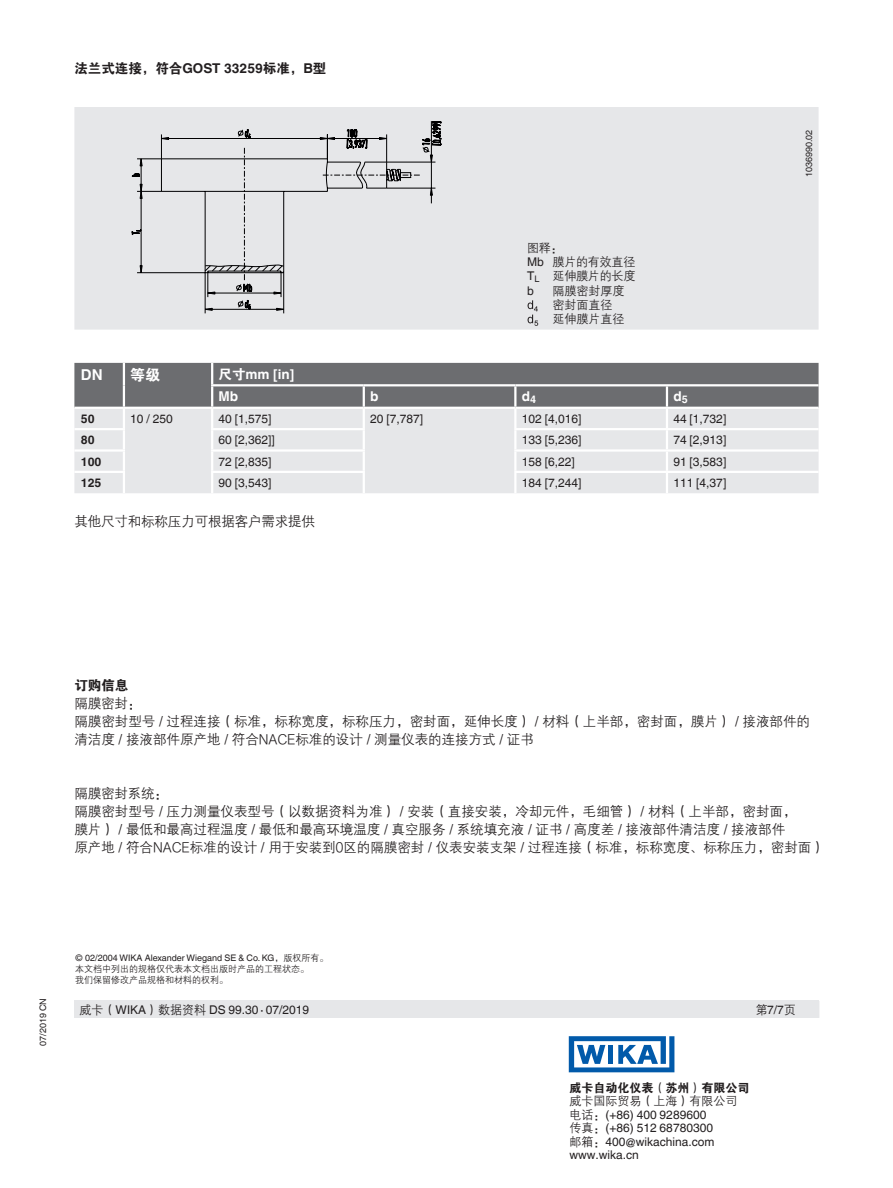
<style>
.page{position:relative;width:893px;height:1188px;background:#fff}
.page>*{position:absolute;margin:0;border:0;box-sizing:border-box;transform-origin:0 0}
.t1{font:700 15px "Helvetica World";color:#fff}
.t2{font:15px "FZDHTJW GB1 0";color:#fff}
.t3{font:13.5px/18px "FZZDXJW GB1 0";color:#231f20}
.t4{font:13.5px "FZDHTJW GB1 0";color:#231f20}
.t5{font:700 13.5px/22.5px "Helvetica World";color:#fff}
.t6{font:12px/13.5px "Helvetica World";color:#231f20}
.t7{font:12px/14.2px "FZZDXJW GB1 0";color:#231f20}
.t8{font:12px "FZDHTJW GB1 0";color:#231f20}
.t9{font:700 12px "Helvetica World";color:#231f20}
.t10{font:9px "Helvetica World";color:#231f20}
.t11{font:9px/10.8px "FZZDXJW GB1 0";color:#231f20}
.s1{font-family:"Helvetica World";font-weight:700}
.s2{font-family:"FZDHTJW GB1 0";font-weight:400}
.s3{font-family:"Helvetica World"}
.s4{font-family:"FZZDXJW GB1 0"}
</style>
<div class="page">
<div style="left:74px;top:1000px;width:745px;height:18px;background:#e6e7e9"></div>
<svg style="left:569px;top:1036px;width:105px;height:36px"></svg>
<div style="left:74px;top:107px;width:745px;height:223px;background:#e6e7e9"></div>
<svg style="left:528px;top:300px;width:10px;height:26px"></svg>
<div style="left:74px;top:471px;width:745px;height:22px;background:#e6e7e9"></div>
<hr style="left:74px;top:471px;width:51px;height:2px;background:#fff">
<hr style="left:211px;top:471px;width:154px;height:2px;background:#fff">
<hr style="left:514px;top:471px;width:153px;height:2px;background:#fff">
<hr style="left:667px;top:471px;width:152px;height:2px;background:#fff">
<hr style="left:666px;top:473px;width:2px;height:20px;background:#fff">
<hr style="left:363px;top:473px;width:2px;height:20px;background:#fff">
<hr style="left:514px;top:473px;width:2px;height:20px;background:#fff">
<svg style="left:74px;top:363px;width:745px;height:108px;background:#b9babc"></svg>
<hr style="left:123px;top:473px;width:2px;height:20px;background:#fff">
<hr style="left:211px;top:473px;width:2px;height:20px;background:#fff">
<svg style="left:131px;top:121px;width:311px;height:193px"></svg>
<p class="t4" style="left:74px;top:61px;width:254px">法兰式连接，符合<span class="s1">GOST 33259</span>标准，<span class="s1">B</span>型</p>
<p class="t1" style="left:81px;top:366px;width:23px">DN</p>
<p class="t2" style="left:130px;top:367px;width:31px">等级</p>
<p class="t5" style="left:219px;top:363px;width:77px"><span class="s2">尺寸</span>mm [in]<br>Mb</p>
<p class="t7" style="left:527px;top:241px;width:37px">图释：</p>
<p class="t6" style="left:527px;top:255px;width:18px">Mb</p>
<p class="t7" style="left:527px;top:270px;width:110px"><span class="s3">T</span><sub>L</sub> 延伸膜片的长度</p>
<p class="t6" style="left:527px;top:284px;width:8px">b</p>
<p class="t7" style="left:553px;top:284px;width:73px">隔膜密封厚度密封面直径延伸膜片直径</p>
<p class="t7" style="left:553px;top:255px;width:84px">膜片的有效直径</p>
<p class="t5" style="left:370px;top:385px;width:10px">b</p>
<p class="t5" style="left:522px;top:385px;width:16px">d<sub>4</sub></p>
<p class="t5" style="left:673px;top:385px;width:16px">d<sub>5</sub></p>
<p class="t9" style="left:81px;top:412px;width:15px">50</p>
<p class="t6" style="left:130px;top:412px;width:44px">10 / 250</p>
<p class="t6" style="left:219px;top:412px;width:54px">40 [1,575]</p>
<p class="t6" style="left:370px;top:412px;width:54px">20 [7,787]</p>
<p class="t6" style="left:522px;top:412px;width:61px">102 [4,016]</p>
<p class="t6" style="left:673px;top:412px;width:54px">44 [1,732]</p>
<p class="t9" style="left:81px;top:433px;width:15px">80</p>
<p class="t6" style="left:219px;top:433px;width:58px">60 [2,362]]</p>
<p class="t6" style="left:522px;top:433px;width:61px">133 [5,236]</p>
<p class="t6" style="left:673px;top:433px;width:54px">74 [2,913]</p>
<p class="t9" style="left:81px;top:454px;width:22px">100</p>
<p class="t6" style="left:219px;top:455px;width:54px">72 [2,835]</p>
<p class="t6" style="left:522px;top:455px;width:54px">158 [6,22]</p>
<p class="t6" style="left:673px;top:455px;width:54px">91 [3,583]</p>
<p class="t9" style="left:81px;top:476px;width:22px">125</p>
<p class="t6" style="left:219px;top:476px;width:54px">90 [3,543]</p>
<p class="t6" style="left:522px;top:476px;width:61px">184 [7,244]</p>
<p class="t6" style="left:673px;top:476px;width:54px">111 [4,37]</p>
<p class="t3" style="left:74px;top:513px;width:242px">其他尺寸和标称压力可根据客户需求提供</p>
<p class="t10" style="left:804px;top:177px;width:49px;rotate:-90deg">1036990.02</p>
<p class="t4" style="left:74px;top:678px;width:55px">订购信息</p>
<p class="t3" style="left:74px;top:695px;width:68px">隔膜密封：</p>
<p class="t3" style="left:74px;top:713px;width:737px">隔膜密封型号 / 过程连接（标准，标称宽度，标称压力，密封面，延伸长度） / 材料（上半部，密封面，膜片） / 接液部件的清洁度 / 接液部件原产地 / 符合NACE标准的设计 / 测量仪表的连接方式 / 证书</p>
<p class="t3" style="left:74px;top:785px;width:95px">隔膜密封系统：</p>
<p class="t3" style="left:74px;top:803px;width:752px">隔膜密封型号 / 压力测量仪表型号（以数据资料为准） / 安装（直接安装，冷却元件，毛细管） / 材料（上半部，密封面，<br>膜片） / 最低和最高过程温度 / 最低和最高环境温度 / 真空服务 / 系统填充液 / 证书 / 高度差 / 接液部件清洁度 / 接液部件<br>原产地 / 符合NACE标准的设计 / 用于安装到0区的隔膜密封 / 仪表安装支架 / 过程连接（标准，标称宽度、标称压力，密封面）</p>
<p class="t10" style="left:38px;top:1046px;width:49px;rotate:-90deg">07/2019 CN</p>
<p class="t10" style="left:75px;top:953px;width:255px">© 02/2004 WIKA Alexander Wiegand SE &amp; Co. KG<span class="s4">，版权所有。</span></p>
<p class="t11" style="left:75px;top:964px;width:235px">本文档中列出的规格仅代表本文档出版时产品的工程状态。我们保留修改产品规格和材料的权利。</p>
<p class="t6" style="left:80px;top:1003px;width:231px"><span class="s4">威卡（</span>WIKA<span class="s4">）数据资料</span> DS 99.30∙07/2019</p>
<p class="t6" style="left:756px;top:1003px;width:42px"><span class="s4">第</span>7/7<span class="s4">页</span></p>
<p class="t8" style="left:569px;top:1081px;width:181px">威卡自动化仪表（苏州）有限公司</p>
<p class="t7" style="left:569px;top:1094px;width:169px">威卡国际贸易（上海）有限公司</p>
<p class="t6" style="left:569px;top:1108px;width:147px"><span class="s4">电话：</span>(+86) 400 9289600<span class="s4">传真：</span>(+86) 512 68780300<span class="s4">邮箱：</span>400@wikachina.com www.wika.cn</p>
</div>
